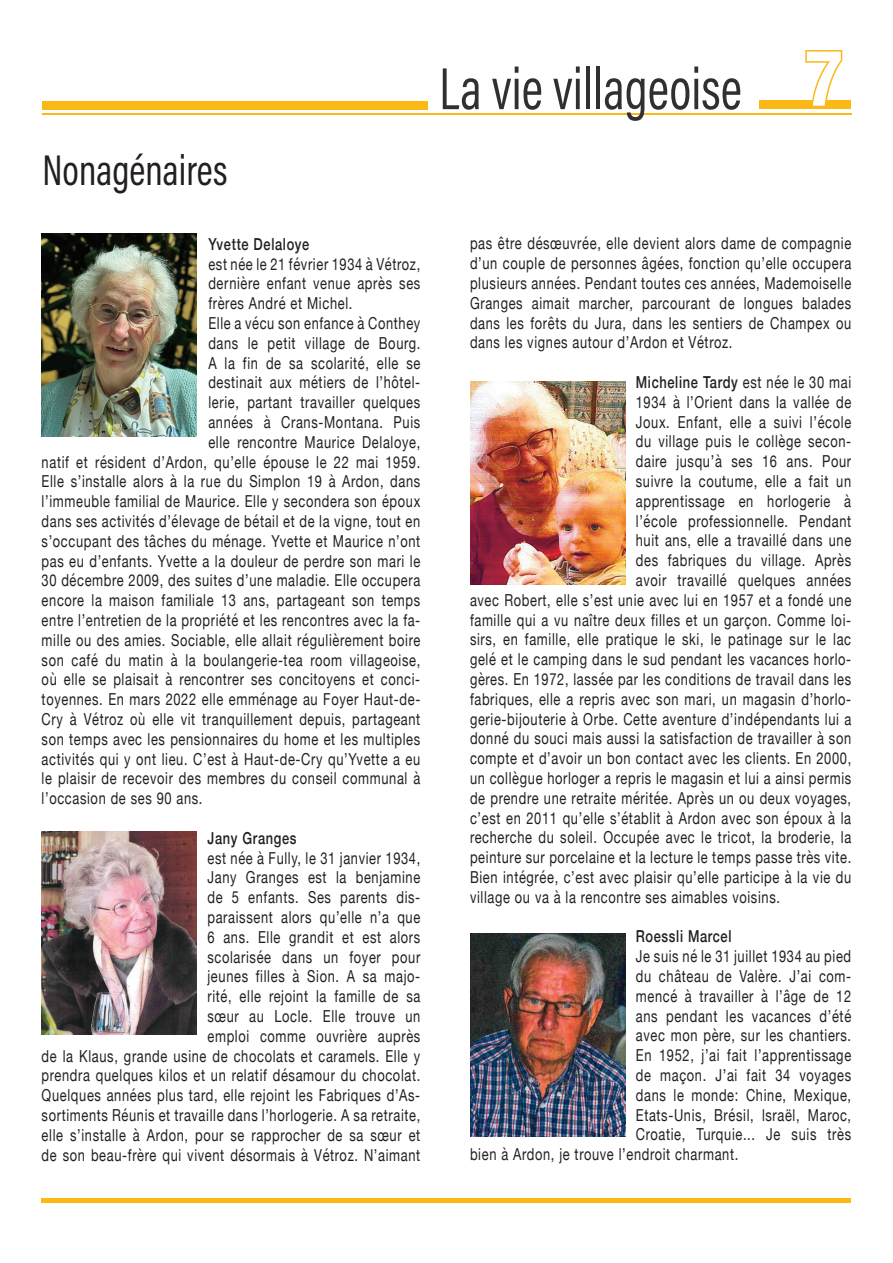
<style>
.page{position:relative;width:893px;height:1263px;background:#fff}
.page>*{position:absolute;margin:0;border:0;box-sizing:border-box;transform-origin:0 0}
.t1{font:60px "Acumin Variable Concept";color:#312f30;scale:.87 1}
.t2{font:43.5px "Acumin Variable Concept";color:#231f20;scale:.9 1}
.t3{font:16.5px/19.8px "Helvetica Neue";letter-spacing:.05em;color:#231f20;text-align:right;scale:.78 1}
.t4{font:500 16.5px "Helvetica Neue";letter-spacing:.05em;color:#231f20;scale:.78 1}
.s1{font-family:"Helvetica Neue";font-weight:700;font-stretch:condensed;font-size:78px;color:#fcb814}
.s2{font-weight:400}
</style>
<div class="page">
<hr style="left:42px;top:1199px;width:809px;height:4px;background:#fcb814">
<div style="left:759px;top:101px;width:92px;height:8px;background:#fcb814"></div>
<hr style="left:43px;top:114px;width:809px;height:1px;background:#fcb814">
<div style="left:42px;top:101px;width:386px;height:8px;background:#fcb814"></div>
<img style="left:470px;top:381px;width:155px;height:203px">
<img style="left:42px;top:234px;width:155px;height:203px">
<img style="left:42px;top:831px;width:155px;height:204px">
<img style="left:470px;top:933px;width:155px;height:203px">
<h2 class="t2" style="left:43px;top:140px;width:207px">Nonagénaires</h2>
<p class="t4" style="left:208px;top:231px;width:131px">Yvette Delaloye</p>
<p class="t3" style="left:208px;top:255px;width:273px">est née le 21 février 1934 à Vétroz,</p>
<p class="t3" style="left:208px;top:274px;width:273px">dernière enfant venue après ses</p>
<p class="t3" style="left:208px;top:294px;width:186px">frères André et Michel.</p>
<p class="t3" style="left:208px;top:314px;width:273px">Elle a vécu son enfance à Conthey</p>
<p class="t3" style="left:208px;top:334px;width:273px">dans le petit village de Bourg.</p>
<p class="t3" style="left:208px;top:354px;width:273px">A la fin de sa scolarité, elle se</p>
<p class="t3" style="left:208px;top:373px;width:273px">destinait aux métiers de l’hôtel-</p>
<p class="t3" style="left:208px;top:393px;width:273px">lerie, partant travailler quelques</p>
<p class="t3" style="left:208px;top:413px;width:273px">années à Crans-Montana. Puis</p>
<p class="t3" style="left:208px;top:433px;width:273px">elle rencontre Maurice Delaloye,</p>
<p class="t3" style="left:42px;top:453px;width:487px">natif et résident d’Ardon, qu’elle épouse le 22 mai 1959.</p>
<p class="t3" style="left:42px;top:472px;width:487px">Elle s’installe alors à la rue du Simplon 19 à Ardon, dans</p>
<p class="t3" style="left:42px;top:492px;width:487px">l’immeuble familial de Maurice. Elle y secondera son époux</p>
<p class="t3" style="left:42px;top:512px;width:487px">dans ses activités d’élevage de bétail et de la vigne, tout en</p>
<p class="t3" style="left:42px;top:532px;width:487px">s’occupant des tâches du ménage. Yvette et Maurice n’ont</p>
<p class="t3" style="left:42px;top:552px;width:487px">pas eu d’enfants. Yvette a la douleur de perdre son mari le</p>
<p class="t3" style="left:42px;top:571px;width:487px">30 décembre 2009, des suites d’une maladie. Elle occupera</p>
<p class="t3" style="left:42px;top:591px;width:487px">encore la maison familiale 13 ans, partageant son temps</p>
<p class="t3" style="left:42px;top:611px;width:487px">entre l’entretien de la propriété et les rencontres avec la fa-</p>
<p class="t3" style="left:42px;top:631px;width:487px">mille ou des amies. Sociable, elle allait régulièrement boire</p>
<p class="t3" style="left:42px;top:651px;width:487px">son café du matin à la boulangerie-tea room villageoise,</p>
<p class="t3" style="left:42px;top:670px;width:487px">où elle se plaisait à rencontrer ses concitoyens et conci-</p>
<p class="t3" style="left:42px;top:690px;width:487px">toyennes. En mars 2022 elle emménage au Foyer Haut-de-</p>
<p class="t3" style="left:42px;top:710px;width:487px">Cry à Vétroz où elle vit tranquillement depuis, partageant</p>
<p class="t3" style="left:42px;top:730px;width:487px">son temps avec les pensionnaires du home et les multiples</p>
<p class="t3" style="left:42px;top:750px;width:487px">activités qui y ont lieu. C’est à Haut-de-Cry qu’Yvette a eu</p>
<p class="t3" style="left:42px;top:769px;width:487px">le plaisir de recevoir des membres du conseil communal à</p>
<p class="t3" style="left:42px;top:789px;width:208px">l’occasion de ses 90 ans.</p>
<p class="t4" style="left:207px;top:825px;width:116px">Jany Granges</p>
<p class="t3" style="left:42px;top:849px;width:487px">est née à Fully, le 31 janvier 1934,<br>Jany Granges est la benjamine<br>de 5 enfants. Ses parents dis-<br>paraissent alors qu’elle n’a que<br>6 ans. Elle grandit et est alors<br>scolarisée dans un foyer pour<br>jeunes filles à Sion. A sa majo-<br>rité, elle rejoint la famille de sa<br>sœur au Locle. Elle trouve un<br>emploi comme ouvrière auprès<br>de la Klaus, grande usine de chocolats et caramels. Elle y prendra quelques kilos et un relatif désamour du chocolat.<br>Quelques années plus tard, elle rejoint les Fabriques d’As&shy;sortiments Réunis et travaille dans l’horlogerie. A sa retraite, elle s’installe à Ardon, pour se rapprocher de sa sœur et de son beau-frère qui vivent désormais à Vétroz. N’aimant</p>
<h1 class="t1" style="left:439px;top:47px;width:465px">La vie villageoise <span class="s1">7</span></h1>
<p class="t3" style="left:470px;top:234px;width:490px;text-align:justify">pas être désœuvrée, elle devient alors dame de compagnie d’un couple de personnes âgées, fonction qu’elle occupera plusieurs années. Pendant toutes ces années, Mademoiselle Granges aimait marcher, parcourant de longues balades dans les forêts du Jura, dans les sentiers de Champex ou dans les vignes autour d’Ardon et Vétroz.</p>
<p class="t4" style="left:636px;top:369px;width:278px">Micheline Tardy <span class="s2">est née le 30 mai</span></p>
<p class="t3" style="left:636px;top:393px;width:278px">1934 à l’Orient dans la vallée de</p>
<p class="t3" style="left:636px;top:413px;width:278px">Joux. Enfant, elle a suivi l’école</p>
<p class="t3" style="left:636px;top:432px;width:278px">du village puis le collège secon-</p>
<p class="t3" style="left:636px;top:452px;width:278px">daire jusqu’à ses 16 ans. Pour</p>
<p class="t3" style="left:636px;top:472px;width:278px">suivre la coutume, elle a fait un</p>
<p class="t3" style="left:636px;top:492px;width:278px">apprentissage en horlogerie à</p>
<p class="t3" style="left:636px;top:512px;width:278px">l’école professionnelle. Pendant</p>
<p class="t3" style="left:636px;top:531px;width:278px">huit ans, elle a travaillé dans une</p>
<p class="t3" style="left:636px;top:551px;width:278px">des fabriques du village. Après</p>
<p class="t3" style="left:636px;top:571px;width:278px">avoir travaillé quelques années</p>
<p class="t3" style="left:470px;top:591px;width:490px">avec Robert, elle s’est unie avec lui en 1957 et a fondé une</p>
<p class="t3" style="left:470px;top:611px;width:490px">famille qui a vu naître deux filles et un garçon. Comme loi-</p>
<p class="t3" style="left:470px;top:630px;width:490px">sirs, en famille, elle pratique le ski, le patinage sur le lac</p>
<p class="t3" style="left:470px;top:650px;width:490px">gelé et le camping dans le sud pendant les vacances horlo-</p>
<p class="t3" style="left:470px;top:670px;width:490px">gères. En 1972, lassée par les conditions de travail dans les</p>
<p class="t3" style="left:470px;top:690px;width:490px">fabriques, elle a repris avec son mari, un magasin d’horlo-</p>
<p class="t3" style="left:470px;top:710px;width:490px">gerie-bijouterie à Orbe. Cette aventure d’indépendants lui a</p>
<p class="t3" style="left:470px;top:729px;width:490px">donné du souci mais aussi la satisfaction de travailler à son</p>
<p class="t3" style="left:470px;top:749px;width:490px">compte et d’avoir un bon contact avec les clients. En 2000,</p>
<p class="t3" style="left:470px;top:769px;width:490px">un collègue horloger a repris le magasin et lui a ainsi permis</p>
<p class="t3" style="left:470px;top:789px;width:490px">de prendre une retraite méritée. Après un ou deux voyages,</p>
<p class="t3" style="left:470px;top:809px;width:490px">c’est en 2011 qu’elle s’établit à Ardon avec son époux à la</p>
<p class="t3" style="left:470px;top:828px;width:490px">recherche du soleil. Occupée avec le tricot, la broderie, la</p>
<p class="t3" style="left:470px;top:848px;width:490px">peinture sur porcelaine et la lecture le temps passe très vite.</p>
<p class="t3" style="left:470px;top:868px;width:490px">Bien intégrée, c’est avec plaisir qu’elle participe à la vie du</p>
<p class="t3" style="left:470px;top:888px;width:399px">village ou va à la rencontre ses aimables voisins.</p>
<p class="t4" style="left:636px;top:923px;width:124px">Roessli Marcel</p>
<p class="t3" style="left:636px;top:947px;width:278px">Je suis né le 31 juillet 1934 au pied</p>
<p class="t3" style="left:636px;top:967px;width:278px">du château de Valère. J’ai com-</p>
<p class="t3" style="left:636px;top:987px;width:278px">mencé à travailler à l’âge de 12</p>
<p class="t3" style="left:636px;top:1007px;width:278px">ans pendant les vacances d’été</p>
<p class="t3" style="left:636px;top:1026px;width:278px">avec mon père, sur les chantiers.</p>
<p class="t3" style="left:636px;top:1046px;width:278px">En 1952, j’ai fait l’apprentissage</p>
<p class="t3" style="left:636px;top:1066px;width:278px">de maçon. J’ai fait 34 voyages</p>
<p class="t3" style="left:636px;top:1086px;width:278px">dans le monde: Chine, Mexique,</p>
<p class="t3" style="left:636px;top:1106px;width:278px">Etats-Unis, Brésil, lsraël, Maroc,</p>
<p class="t3" style="left:636px;top:1125px;width:278px">Croatie, Turquie... Je suis très</p>
<p class="t3" style="left:470px;top:1145px;width:345px">bien à Ardon, je trouve l’endroit charmant.</p>
</div>
